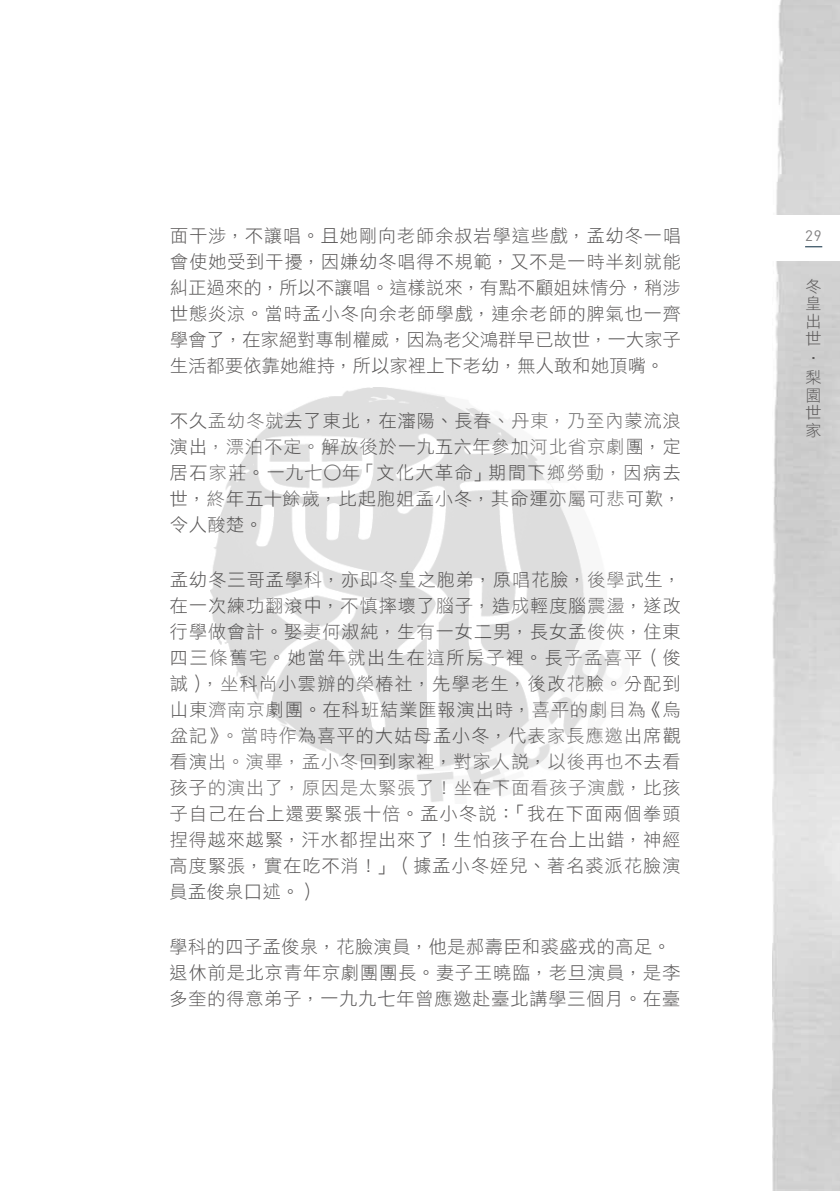
<style>
.page{position:relative;width:840px;height:1191px;background:#fff}
.page>*{position:absolute;margin:0;border:0;box-sizing:border-box;transform-origin:0 0}
.t1{font:18px/26px "DF Li Hei Std W3";letter-spacing:.06em;color:#595757;text-align:justify}
.t2{font:16px/17.6px "DF Li Hei Std W3";color:#595757;text-align:justify}
.t3{font:15px "DIN Pro";color:#807f80}
</style>
<div class="page">
<img style="left:772px;top:0;width:67px;height:1191px">
<div style="left:763px;top:215px;width:76px;height:46px;background:#fff"></div>
<svg style="left:805px;top:246px;width:16px;height:1px"></svg>
<img style="left:210px;top:387px;width:397px;height:415px">
<p class="t1" style="left:170px;top:223px;width:512px">面干涉，不讓唱。且她剛向老師余叔岩學這些戲，孟幼冬一唱</p>
<p class="t3" style="left:804px;top:225px;width:18px">29</p>
<p class="t1" style="left:170px;top:248px;width:512px">會使她受到干擾，因嫌幼冬唱得不規範，又不是一時半刻就能糾正過來的，所以不讓唱。這樣說來，有點不顧姐妹情分，稍涉世態炎涼。當時孟小冬向余老師學戲，連余老師的脾氣也一齊學會了，在家絕對專制權威，因為老父鴻群早已故世，一大家子生活都要依靠她維持，所以家裡上下老幼，無人敢和她頂嘴。</p>
<p class="t1" style="left:170px;top:407px;width:512px">不久孟幼冬就去了東北，在瀋陽、長春、丹東，乃至內蒙流浪演出，漂泊不定。解放後於一九五六年參加河北省京劇團，定居石家莊。一九七○年「文化大革命」期間下鄉勞動，因病去世，終年五十餘歲，比起胞姐孟小冬，其命運亦屬可悲可歎，令人酸楚。</p>
<p class="t1" style="left:169px;top:566px;width:512px">孟幼冬三哥孟學科，亦即冬皇之胞弟，原唱花臉，後學武生，在一次練功翻滾中，不慎摔壞了腦子，造成輕度腦震盪，遂改行學做會計。娶妻何淑純，生有一女二男，長女孟俊俠，住東四三條舊宅。她當年就出生在這所房子裡。長子孟喜平（俊誠），坐科尚小雲辦的榮椿社，先學老生，後改花臉。分配到山東濟南京劇團。在科班結業匯報演出時，喜平的劇目為《烏盆記》。當時作為喜平的大姑母孟小冬，代表家長應邀出席觀看演出。演畢，孟小冬回到家裡，對家人說，以後再也不去看孩子的演出了，原因是太緊張了！坐在下面看孩子演戲，比孩子自己在台上還要緊張十倍。孟小冬說：「我在下面兩個拳頭捏得越來越緊，汗水都捏出來了！生怕孩子在台上出錯，神經高度緊張，實在吃不消！」（據孟小冬姪兒、著名裘派花臉演員孟俊泉口述。）</p>
<p class="t1" style="left:169px;top:933px;width:512px;text-align:left">學科的四子孟俊泉，花臉演員，他是郝壽臣和裘盛戎的高足。退休前是北京青年京劇團團長。妻子王曉臨，老旦演員，是李多奎的得意弟子，一九九七年曾應邀赴臺北講學三個月。在臺</p>
<p class="t2" style="left:805px;top:277px;width:17px">冬皇出世</p>
<p class="t2" style="left:822px;top:350px;width:17px;rotate:90deg">‧</p>
<p class="t2" style="left:805px;top:368px;width:17px">梨園世家</p>
</div>
